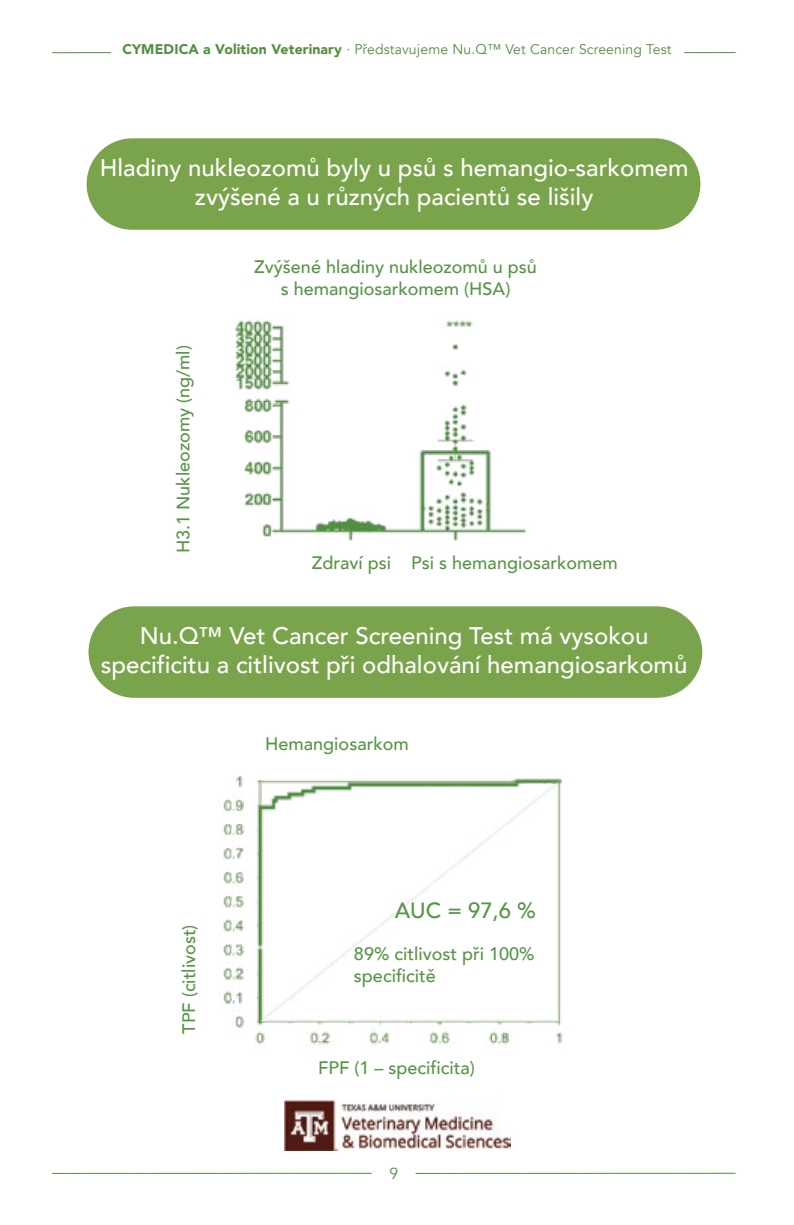
<style>
.page{position:relative;width:794px;height:1225px;background:#fff}
.page>*{position:absolute;margin:0;border:0;box-sizing:border-box;transform-origin:0 0}
.t1{font:500 24px/28.8px "Avenir";color:#fff;text-align:center}
.t2{font:500 22px "Avenir";color:#559544}
.t3{font:500 18px/21.6px "Avenir";color:#559544;text-align:center}
.t4{font:15.8px "Avenir";color:#528f41}
.t5{font:14px "Avenir";letter-spacing:.01em;color:#528f41}
.s1{font-weight:900}
</style>
<div class="page">
<img style="left:285px;top:1100px;width:225px;height:50px">
<hr style="left:632px;top:52px;width:103px;height:1px;background:#528f41">
<hr style="left:52px;top:52px;width:104px;height:1px;background:#528f41">
<hr style="left:52px;top:1172px;width:319px;height:1px;background:#528f41">
<hr style="left:415px;top:1172px;width:320px;height:1px;background:#528f41">
<div style="left:87px;top:138px;width:613px;height:92px;background:#7aa44b;border-radius:46px"></div>
<div style="left:88px;top:606px;width:614px;height:92px;background:#7aa44b;border-radius:46px"></div>
<img style="left:234px;top:320px;width:293px;height:220px">
<img style="left:223px;top:775px;width:339px;height:273px">
<div style="left:111px;top:40px;width:572px;height:28px;background:#fff"></div>
<p class="t5" style="left:122px;top:41px;width:551px"><span class="s1">CYMEDICA a Volition Veterinary</span> · Představujeme Nu.Q™ Vet Cancer Screening Test</p>
<h1 class="t1" style="left:100px;top:152px;width:590px">Hladiny nukleozomů byly u psů s hemangio-sarkomem zvýšené a u různých pacientů se lišily</h1>
<p class="t3" style="left:171px;top:553px;width:210px;rotate:-90deg">H3.1 Nukleozomy (ng/ml)</p>
<p class="t3" style="left:254px;top:255px;width:284px">Zvýšené hladiny nukleozomů u psů s hemangiosarkomem (HSA)</p>
<p class="t3" style="left:312px;top:551px;width:307px">Zdraví psi Psi s hemangiosarkomem</p>
<h1 class="t1" style="left:101px;top:620px;width:588px">Nu.Q™ Vet Cancer Screening Test má vysokou specificitu a citlivost při odhalování hemangiosarkomů</h1>
<p class="t3" style="left:265px;top:731px;width:145px">Hemangiosarkom</p>
<p class="t3" style="left:177px;top:1033px;width:110px;rotate:-90deg">TPF (citlivost)</p>
<p class="t2" style="left:395px;top:891px;width:143px">AUC = 97,6 %</p>
<p class="t3" style="left:354px;top:942px;width:182px;text-align:left">89% citlivost při 100% specificitě</p>
<p class="t3" style="left:318px;top:1056px;width:158px">FPF (1 – specificita)</p>
<p class="t4" style="left:389px;top:1164px;width:10px">9</p>
</div>
